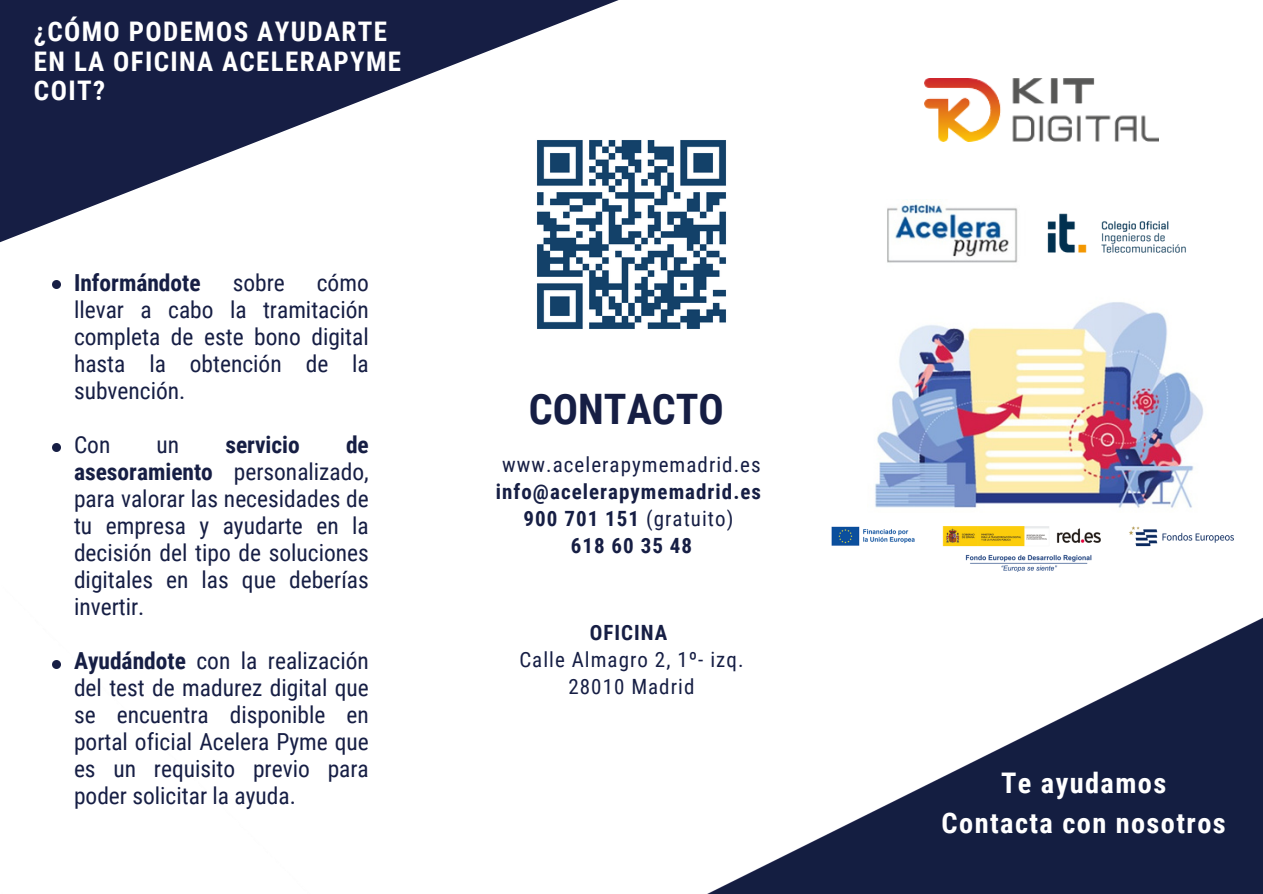
<style>
.page{position:relative;width:1263px;height:894px;background:#fff}
.page>*{position:absolute;margin:0;border:0;box-sizing:border-box;transform-origin:0 0}
.t1{font:700 42px "Roboto Condensed";color:#161e44}
.t2{font:700 28.35px/39.5px "Roboto Condensed";letter-spacing:.05em;color:#fff;text-align:center}
.t3{font:700 27px/29.2px "Roboto Condensed";letter-spacing:.05em;color:#fff}
.t4{font:23.4px/27px "Roboto Condensed";color:#161e44;text-align:justify}
.t5{font:700 23.4px "Roboto Condensed";color:#161e44}
.t6{font:700 21px/27px "Roboto Condensed";letter-spacing:.05em;color:#161e44;text-align:center}
.t7{font:21px "Roboto Condensed";letter-spacing:.05em;color:#161e44}
.s1{font-weight:700}
.s2{font-weight:400}
</style>
<div class="page">
<svg style="left:0;top:0;width:619px;height:242px;fill:#161e44"></svg>
<img style="left:52px;top:444px;width:1211px;height:449px">
<img style="left:867px;top:302px;width:348px;height:210px">
<img style="left:887px;top:200px;width:131px;height:63px">
<img style="left:1047px;top:213px;width:139px;height:40px">
<img style="left:924px;top:78px;width:234px;height:63px">
<svg style="left:53px;top:280px;width:7px;height:8px"></svg>
<svg style="left:53px;top:443px;width:7px;height:8px"></svg>
<svg style="left:53px;top:660px;width:7px;height:8px"></svg>
<img style="left:525px;top:127px;width:201px;height:202px">
<img style="left:831px;top:526px;width:402px;height:45px">
<p class="t3" style="left:34px;top:17px;width:369px">¿CÓMO PODEMOS AYUDARTE<br>EN LA OFICINA ACELERAPYME<br>COIT?</p>
<p class="t5" style="left:74px;top:269px;width:128px">Informándote</p>
<p class="t4" style="left:233px;top:269px;width:54px">sobre</p>
<p class="t4" style="left:74px;top:269px;width:296px;text-indent:243px">cómo llevar a cabo la tramitación completa de este bono digital hasta la obtención de la subvención.</p>
<p class="t4" style="left:74px;top:431px;width:38px">Con</p>
<p class="t4" style="left:157px;top:431px;width:24px">un</p>
<p class="t5" style="left:225px;top:431px;width:76px">servicio</p>
<p class="t4" style="left:74px;top:431px;width:296px;text-indent:272px"><span class="s1">de asesoramiento</span> personalizado, para valorar las necesidades de tu empresa y ayudarte en la decisión del tipo de soluciones digitales en las que deberías invertir.</p>
<p class="t4" style="left:74px;top:647px;width:296px"><span class="s1">Ayudándote</span> con la realización del test de madurez digital que se encuentra disponible en portal oficial Acelera Pyme que es un requisito previo para poder solicitar la ayuda.</p>
<p class="t1" style="left:529px;top:384px;width:196px">CONTACTO</p>
<p class="t6" style="left:496px;top:451px;width:267px"><span class="s2">www.acelerapymemadrid.es </span>info@acelerapymemadrid.es</p>
<p class="t7" style="left:524px;top:506px;width:211px"><span class="s1">900 701 151</span> (gratuito)</p>
<h1 class="t6" style="left:571px;top:532px;width:123px">618 60 35 48</h1>
<p class="t6" style="left:590px;top:619px;width:79px">OFICINA</p>
<p class="t7" style="left:519px;top:647px;width:226px">Calle Almagro 2, 1º- izq.</p>
<p class="t7" style="left:568px;top:674px;width:127px">28010 Madrid</p>
<h3 class="t2" style="left:942px;top:763px;width:286px">Te ayudamos<br>Contacta con nosotros</h3>
</div>
